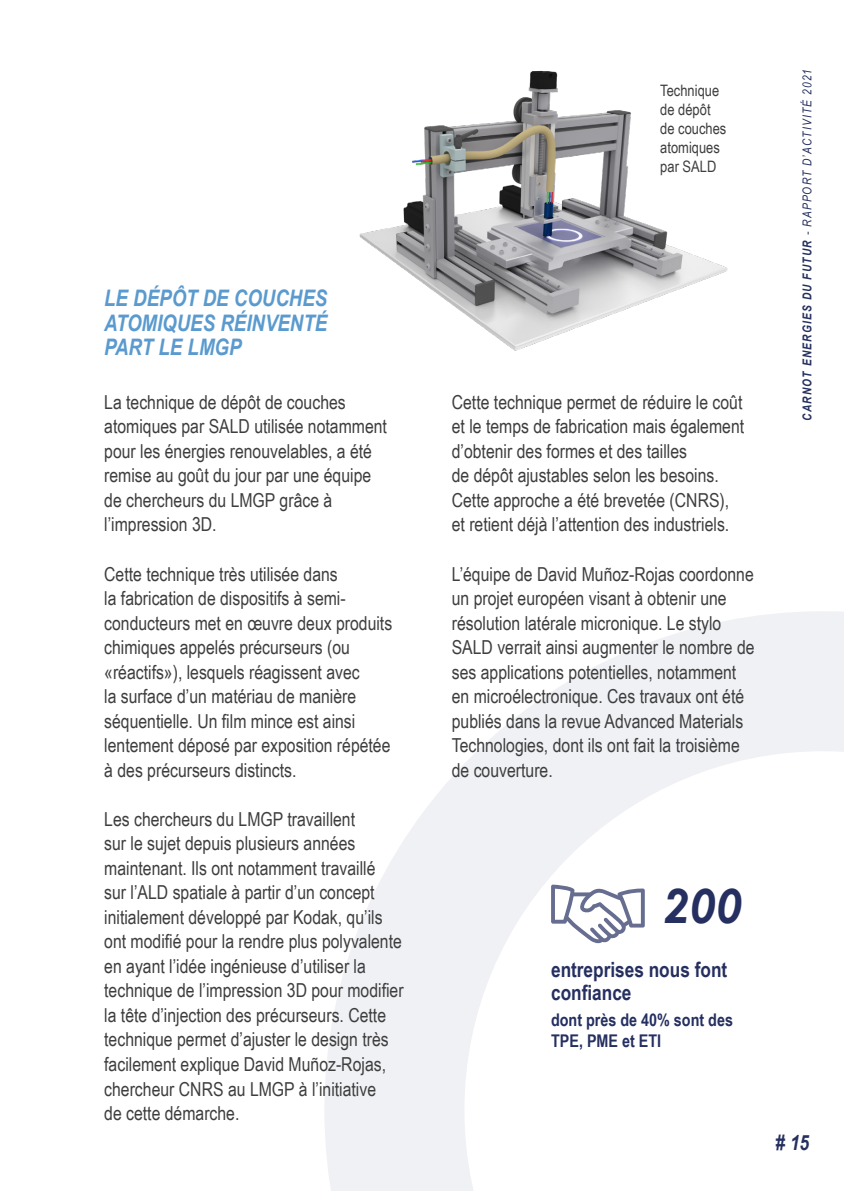
<style>
.page{position:relative;width:844px;height:1191px;background:#fff}
.page>*{position:absolute;margin:0;border:0;box-sizing:border-box;transform-origin:0 0}
.t1{font:italic 700 47.25px "Century Gothic";color:#252f60}
.t2{font:italic 700 22.75px/24.5px "Arial Narrow";color:#5a9ace;text-align:justify}
.t3{font:700 21px/22.8px "Arial Narrow";color:#252f60}
.t4{font:italic 700 21px "Arial Narrow";color:#252f60}
.t5{font:19.25px/24.5px "Arial Narrow";color:#3e3e3f}
.t6{font:700 17.5px/21px "Arial Narrow";color:#252f60}
.t7{font:15.75px/18.9px "Arial Narrow";color:#3e3e3f}
.t8{font:italic 12.25px "Arial Narrow";letter-spacing:.095em;color:#252f60}
.s1{font-weight:700}
</style>
<div class="page">
<svg style="left:325px;top:611px;width:518px;height:580px"></svg>
<img style="left:359px;top:70px;width:369px;height:281px">
<svg style="left:551px;top:884px;width:93px;height:59px"></svg>
<p class="t2" style="left:104px;top:285px;width:224px">LE DÉPÔT DE COUCHES ATOMIQUES RÉINVENTÉ PART LE LMGP</p>
<p class="t5" style="left:104px;top:389px;width:284px">La technique de dépôt de couches atomiques par SALD utilisée notamment pour les énergies renouvelables, a été remise au goût du jour par une équipe de chercheurs du LMGP grâce à l’impression 3D.</p>
<p class="t5" style="left:104px;top:561px;width:289px">Cette technique très utilisée dans<br>la fabrication de dispositifs à semi&shy;conducteurs met en œuvre deux produits chimiques appelés précurseurs (ou «réactifs»), lesquels réagissent avec<br>la surface d’un matériau de manière séquentielle. Un film mince est ainsi lentement déposé par exposition répétée à des précurseurs distincts.</p>
<p class="t5" style="left:104px;top:806px;width:301px">Les chercheurs du LMGP travaillent<br>sur le sujet depuis plusieurs années maintenant. Ils ont notamment travaillé<br>sur l’ALD spatiale à partir d’un concept initialement développé par Kodak, qu’ils ont modifié pour la rendre plus polyvalente en ayant l’idée ingénieuse d’utiliser la technique de l’impression 3D pour modifier la tête d’injection des précurseurs. Cette technique permet d’ajuster le design très facilement explique David Muñoz-Rojas, chercheur CNRS au LMGP à l’initiative<br>de cette démarche.</p>
<p class="t7" style="left:660px;top:80px;width:68px">Technique de dépôt de couches atomiques par SALD</p>
<p class="t5" style="left:451px;top:389px;width:294px">Cette technique permet de réduire le coût et le temps de fabrication mais également d’obtenir des formes et des tailles<br>de dépôt ajustables selon les besoins.<br>Cette approche a été brevetée (CNRS), et retient déjà l’attention des industriels.</p>
<p class="t5" style="left:451px;top:561px;width:304px">L’équipe de David Muñoz-Rojas coordonne un projet européen visant à obtenir une résolution latérale micronique. Le stylo SALD verrait ainsi augmenter le nombre de ses applications potentielles, notamment en microélectronique. Ces travaux ont été publiés dans la revue Advanced Materials Technologies, dont ils ont fait la troisième de couverture.</p>
<p class="t8" style="left:798px;top:420px;width:353px;rotate:-90deg"><span class="s1">CARNOT ENERGIES DU FUTUR</span> - RAPPORT D’ACTIVITÉ 2021</p>
<p class="t1" style="left:663px;top:869px;width:81px">200</p>
<p class="t3" style="left:551px;top:957px;width:178px">entreprises nous font confiance</p>
<p class="t6" style="left:551px;top:1008px;width:183px">dont près de 40% sont des<br>TPE, PME et ETI</p>
<p class="t4" style="left:775px;top:1126px;width:35px"># 15</p>
</div>
